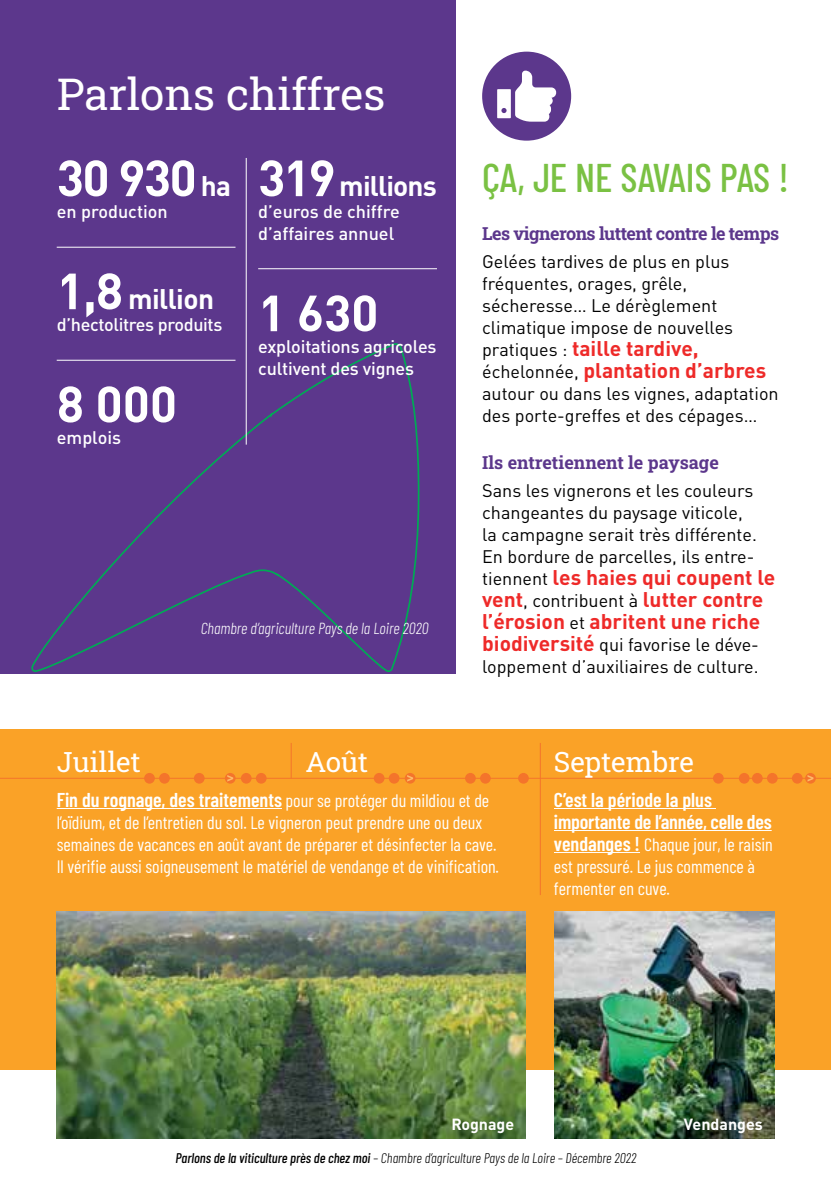
<style>
.page{position:relative;width:831px;height:1191px;background:#fff}
.page>*{position:absolute;margin:0;border:0;box-sizing:border-box;transform-origin:0 0}
.t1{font:700 50px "DINOT";color:#fff}
.t2{font:44px "Roboto Slab";color:#fff}
.t3{font:500 40px "Barlow Condensed";letter-spacing:-.01em;color:#7ac143}
.t4{font:700 28px "DINOT";letter-spacing:-.03em;color:#fff}
.t5{font:28px "Roboto Slab";color:#fff}
.t6{font:700 21px/22px "DINOT";color:#ee2a29}
.t7{font:600 20px/22px "Barlow Condensed";color:#fff}
.t8{font:18px/22px "DINOT";color:#000}
.t9{font:18px/22px "Barlow Condensed";color:#fff}
.t10{font:500 18px/22px "DINOT";letter-spacing:-.01em;color:#fff}
.t11{font:700 18px "Roboto Slab";letter-spacing:-.03em;color:#5c378c}
.t12{font:700 18px "Roboto Slab";color:#5c378c}
.t13{font:italic 300 16px "Barlow Condensed";color:#fff}
.t14{font:700 16px "DINOT";color:#fff}
.t15{font:italic 300 14px "Barlow Condensed";color:#000}
.s1{font-size:28px}
.s2{font-size:50px}
.s3{font-weight:400;font-size:18px;color:#000}
.s4{font-weight:700;font-size:21px;color:#ee2a29}
.s5{font-weight:400;font-size:18px}
.s6{font-weight:600;font-size:20px}
.s7{font-weight:500}
</style>
<div class="page">
<div style="left:0;top:729px;width:831px;height:340px;background:#faa227"></div>
<div style="left:0;top:0;width:455px;height:673px;background:#5c378c"></div>
<svg style="left:31px;top:342px;width:389px;height:330px"></svg>
<hr style="left:246px;top:158px;width:1px;height:286px;background:#fff">
<hr style="left:57px;top:247px;width:178px;height:1px;background:#fff">
<hr style="left:258px;top:268px;width:179px;height:1px;background:#fff">
<hr style="left:57px;top:360px;width:178px;height:1px;background:#fff">
<svg style="left:482px;top:52px;width:89px;height:89px"></svg>
<hr style="left:0;top:778px;width:831px;height:1px;background:#f4742b">
<hr style="left:57px;top:808px;width:225px;height:1px;background:#fff">
<hr style="left:554px;top:808px;width:162px;height:1px;background:#fff">
<hr style="left:554px;top:830px;width:217px;height:1px;background:#fff">
<hr style="left:554px;top:852px;width:86px;height:1px;background:#fff">
<hr style="left:291px;top:743px;width:1px;height:35px;background:#f4742b">
<hr style="left:540px;top:743px;width:1px;height:152px;background:#f4742b">
<img style="left:554px;top:911px;width:220px;height:227px">
<img style="left:57px;top:911px;width:468px;height:227px">
<div style="left:767px;top:773px;width:10px;height:10px;background:#f4742b;border-radius:50%"></div>
<div style="left:480px;top:773px;width:10px;height:10px;background:#f4742b;border-radius:50%"></div>
<div style="left:144px;top:773px;width:11px;height:10px;background:#f4742b;border-radius:50%"></div>
<div style="left:805px;top:773px;width:10px;height:10px;background:#f4742b;border-radius:50%"></div>
<div style="left:518px;top:773px;width:11px;height:10px;background:#f4742b;border-radius:50%"></div>
<div style="left:194px;top:773px;width:11px;height:10px;background:#f4742b;border-radius:50%"></div>
<div style="left:713px;top:773px;width:10px;height:10px;background:#f4742b;border-radius:50%"></div>
<div style="left:389px;top:773px;width:10px;height:10px;background:#f4742b;border-radius:50%"></div>
<div style="left:241px;top:773px;width:10px;height:10px;background:#f4742b;border-radius:50%"></div>
<div style="left:752px;top:773px;width:10px;height:10px;background:#f4742b;border-radius:50%"></div>
<div style="left:465px;top:773px;width:11px;height:10px;background:#f4742b;border-radius:50%"></div>
<div style="left:159px;top:773px;width:11px;height:10px;background:#f4742b;border-radius:50%"></div>
<div style="left:792px;top:773px;width:10px;height:10px;background:#f4742b;border-radius:50%"></div>
<div style="left:374px;top:773px;width:10px;height:10px;background:#f4742b;border-radius:50%"></div>
<div style="left:256px;top:773px;width:10px;height:10px;background:#f4742b;border-radius:50%"></div>
<div style="left:738px;top:773px;width:11px;height:10px;background:#f4742b;border-radius:50%"></div>
<div style="left:405px;top:773px;width:10px;height:10px;background:#f4742b;border-radius:50%"></div>
<div style="left:225px;top:773px;width:10px;height:10px;background:#f4742b;border-radius:50%"></div>
<svg style="left:227px;top:775px;width:6px;height:6px"></svg>
<svg style="left:407px;top:775px;width:6px;height:6px"></svg>
<svg style="left:807px;top:775px;width:6px;height:6px"></svg>
<h2 class="t2" style="left:57px;top:64px;width:330px">Parlons chiffres</h2>
<h1 class="t1" style="left:57px;top:145px;width:176px">30 930 <span class="s1">ha</span></h1>
<p class="t10" style="left:57px;top:200px;width:112px">en production</p>
<h3 class="t4" style="left:57px;top:281px;width:159px"><span class="s2">1,8</span> million</h3>
<p class="t10" style="left:57px;top:313px;width:167px">d’hectolitres produits</p>
<h1 class="t1" style="left:57px;top:371px;width:122px">8 000</h1>
<p class="t10" style="left:57px;top:426px;width:66px">emplois</p>
<h3 class="t4" style="left:258px;top:168px;width:180px"><span class="s2">319</span> millions</h3>
<p class="t10" style="left:258px;top:200px;width:143px">d’euros de chiffre d’affaires annuel</p>
<h1 class="t1" style="left:258px;top:280px;width:122px">1 630</h1>
<p class="t10" style="left:258px;top:335px;width:180px">exploitations agricoles cultivent des vignes</p>
<p class="t13" style="left:201px;top:617px;width:229px">Chambre d’agriculture Pays de la Loire 2020</p>
<h3 class="t3" style="left:482px;top:149px;width:308px">ÇA, JE NE SAVAIS PAS !</h3>
<p class="t11" style="left:482px;top:221px;width:298px">Les vignerons luttent contre le temps</p>
<p class="t8" style="left:482px;top:250px;width:252px">Gelées tardives de plus en plus fréquentes, orages, grêle, sécheresse… Le dérèglement climatique impose de nouvelles</p>
<p class="t6" style="left:482px;top:336px;width:286px"><span class="s3">pratiques :</span> taille tardive, <span class="s3">échelonnée,</span> plantation d’arbres</p>
<p class="t8" style="left:482px;top:382px;width:298px">autour ou dans les vignes, adaptation des porte-greffes et des cépages…</p>
<p class="t12" style="left:482px;top:450px;width:238px">Ils entretiennent le paysage</p>
<p class="t8" style="left:482px;top:479px;width:276px">Sans les vignerons et les couleurs changeantes du paysage viticole, la campagne serait très différente.<br>En bordure de parcelles, ils entre-</p>
<p class="t6" style="left:482px;top:566px;width:295px"><span class="s3">tiennent</span> les haies qui coupent le vent<span class="s3">, contribuent à</span> lutter contre l’érosion <span class="s3">et</span> abritent une riche</p>
<p class="t8" style="left:482px;top:633px;width:278px"><span class="s4">biodiversité</span> qui favorise le déve&shy;loppement d’auxiliaires de culture.</p>
<h3 class="t5" style="left:57px;top:743px;width:85px">Juillet</h3>
<h3 class="t5" style="left:305px;top:743px;width:64px">Août</h3>
<h3 class="t5" style="left:554px;top:743px;width:142px">Septembre</h3>
<p class="t7" style="left:57px;top:787px;width:434px">Fin du rognage, des traitements <span class="s5">pour se protéger du mildiou et de</span></p>
<p class="t9" style="left:57px;top:810px;width:444px">l’oïdium, et de l’entretien du sol. Le vigneron peut prendre une ou deux semaines de vacances en août avant de préparer et désinfecter la cave.<br>Il vérifie aussi soigneusement le matériel de vendange et de vinification.</p>
<p class="t7" style="left:554px;top:787px;width:219px">C’est la période la plus importante de l’année, celle des</p>
<p class="t9" style="left:554px;top:832px;width:220px"><span class="s6">vendanges !</span> Chaque jour, le raisin est pressuré. Le jus commence à fermenter en cuve.</p>
<p class="t14" style="left:451px;top:1113px;width:64px">Rognage</p>
<p class="t14" style="left:684px;top:1113px;width:80px">Vendanges</p>
<p class="t15" style="left:175px;top:1148px;width:462px"><span class="s7">Parlons de la viticulture près de chez moi</span> – Chambre d’agriculture Pays de la Loire – Décembre 2022</p>
</div>
